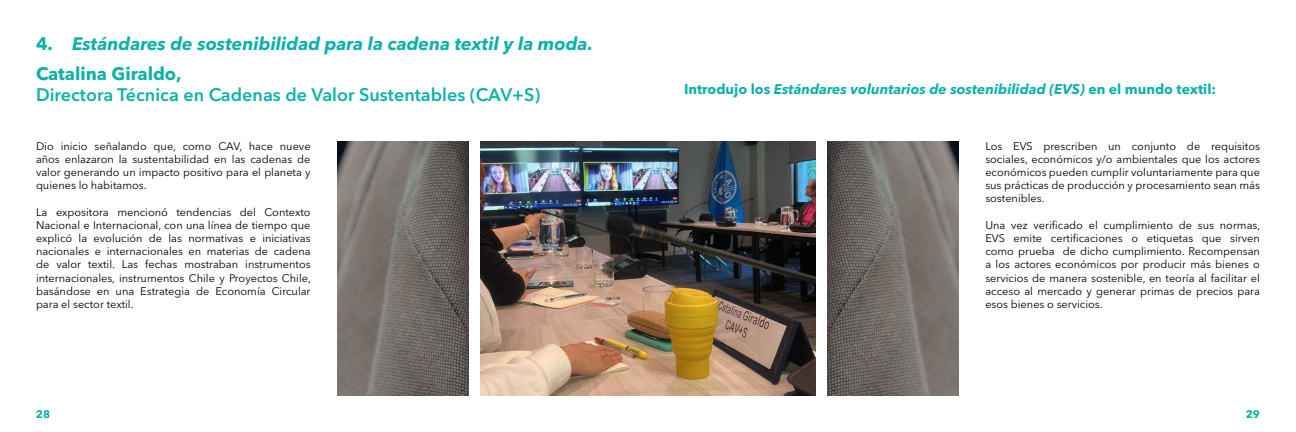
<style>
.page{position:relative;width:1296px;height:432px;background:#fff}
.page>*{position:absolute;margin:0;border:0;box-sizing:border-box;transform-origin:0 0}
.t1{font:italic 700 18px/30px "Avenir Next LT Pro";color:#0cb2a8}
.t2{font:600 18px "Avenir Next LT Pro";color:#0cb2a8}
.t3{font:italic 700 14px "Avenir Next LT Pro";color:#0cb2a8}
.t4{font:11px/13.2px "Avenir Next LT Pro";color:#000;text-align:justify}
.t5{font:700 11px "Avenir Next LT Pro";color:#0cb2a8}
.s1{font-style:normal}
</style>
<div class="page">
<img style="left:337px;top:141px;width:132px;height:255px">
<img style="left:481px;top:141px;width:334px;height:255px">
<img style="left:827px;top:141px;width:132px;height:255px">
<h1 class="t1" style="left:36px;top:28px;width:559px"><span class="s1">4.</span> Estándares de sostenibilidad para la cadena textil y la moda.<br><span class="s1">Catalina Giraldo,</span></h1>
<h1 class="t2" style="left:36px;top:84px;width:506px">Directora Técnica en Cadenas de Valor Sustentables (CAV+S)</h1>
<p class="t4" style="left:36px;top:139px;width:276px">Dio inicio señalando que, como CAV, hace nueve años enlazaron la sustentabilidad en las cadenas de valor generando un impacto positivo para el planeta y quienes lo habitamos.</p>
<p class="t4" style="left:36px;top:205px;width:276px">La expositora mencionó tendencias del Contexto Nacional e Internacional, con una línea de tiempo que explicó la evolución de las normativas e iniciativas nacionales e internacionales en materias de cadena de valor textil. Las fechas mostraban instrumentos internacionales, instrumentos Chile y Proyectos Chile, basándose en una Estrategia de Economía Circular para el sector textil.</p>
<p class="t3" style="left:684px;top:81px;width:534px"><span class="s1">Introdujo los</span> Estándares voluntarios de sostenibilidad (EVS) <span class="s1">en el mundo textil:</span></p>
<p class="t4" style="left:985px;top:139px;width:276px">Los EVS prescriben un conjunto de requisitos sociales, económicos y/o ambientales que los actores económicos pueden cumplir voluntariamente para que sus prácticas de producción y procesamiento sean más sostenibles.</p>
<p class="t4" style="left:985px;top:218px;width:276px">Una vez verificado el cumplimiento de sus normas, EVS emite certificaciones o etiquetas que sirven como prueba de dicho cumplimiento. Recompensan a los actores económicos por producir más bienes o servicios de manera sostenible, en teoría al facilitar el acceso al mercado y generar primas de precios para esos bienes o servicios.</p>
<p class="t5" style="left:36px;top:407px;width:16px">28</p>
<p class="t5" style="left:1246px;top:407px;width:16px">29</p>
</div>
